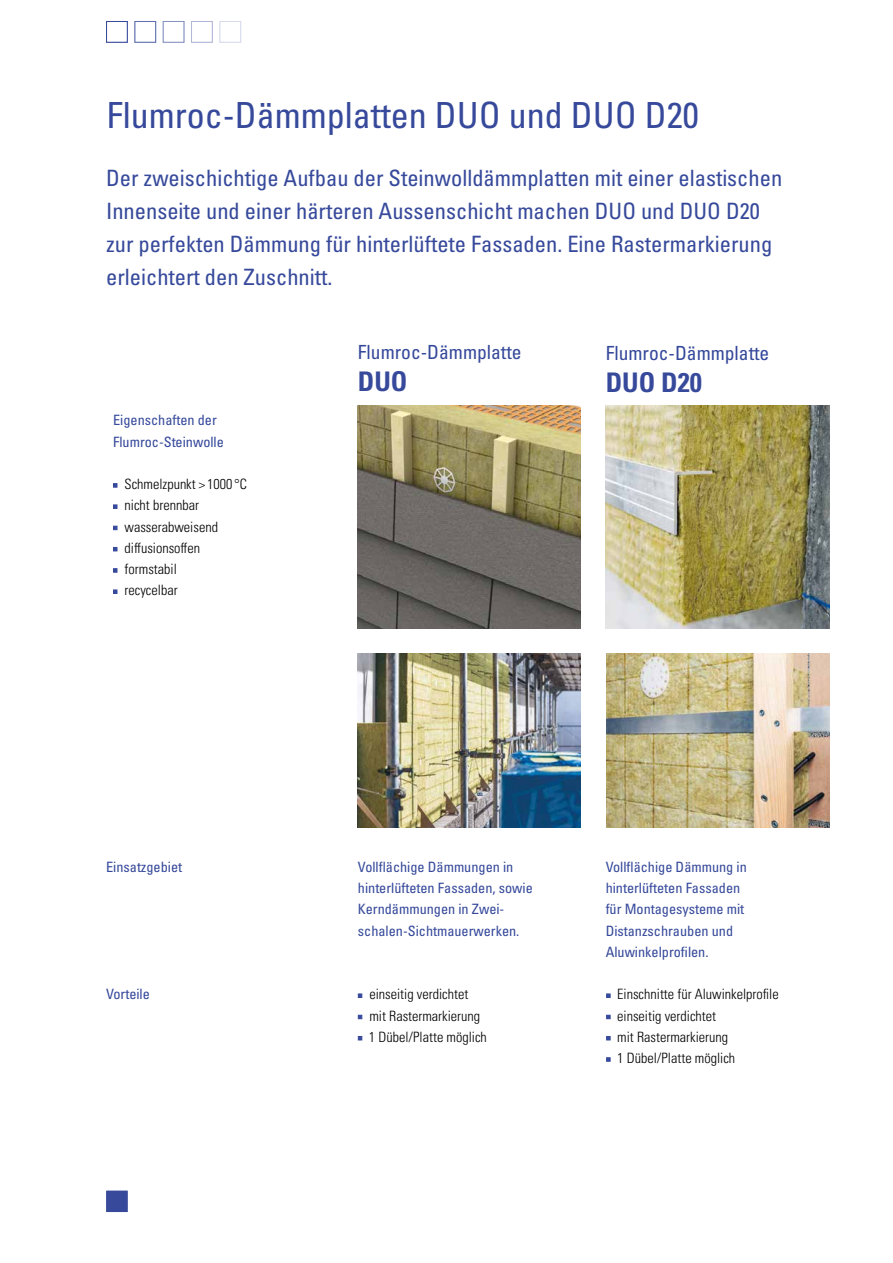
<style>
.page{position:relative;width:893px;height:1263px;background:#fff}
.page>*{position:absolute;margin:0;border:0;box-sizing:border-box;transform-origin:0 0}
.t1{font:condensed 36px "Univers LT Pro";color:#36499b}
.t2{font:700 condensed 27px "Univers LT Pro";color:#36499b}
.t3{font:condensed 22.5px/33px "Univers LT Pro";color:#36499b}
.t4{font:condensed 19.5px "Univers LT Pro";color:#36499b}
.t5{font:condensed 14.25px/21.3px "Univers LT Pro";color:#36499b}
.t6{font:300 condensed 14.25px/21.3px "Univers LT Pro";color:#000}
</style>
<div class="page">
<div style="left:220px;top:21px;width:21px;height:22px;border:1px solid #d7dbeb"></div>
<div style="left:191px;top:21px;width:22px;height:22px;border:1px solid #afb6d7"></div>
<div style="left:163px;top:21px;width:21px;height:22px;border:1px solid #8792c3"></div>
<div style="left:135px;top:21px;width:21px;height:22px;border:1px solid #5e6eaf"></div>
<div style="left:106px;top:21px;width:22px;height:22px;border:1px solid #36499b"></div>
<div style="left:106px;top:1191px;width:22px;height:21px;background:#36499b;border:2px solid #36499b"></div>
<img style="left:606px;top:405px;width:223px;height:224px">
<img style="left:357px;top:405px;width:224px;height:224px">
<img style="left:606px;top:654px;width:223px;height:173px">
<img style="left:358px;top:654px;width:223px;height:173px">
<svg style="left:358px;top:993px;width:4px;height:5px"></svg>
<svg style="left:358px;top:1015px;width:4px;height:4px"></svg>
<svg style="left:358px;top:1036px;width:4px;height:4px"></svg>
<svg style="left:113px;top:483px;width:4px;height:4px"></svg>
<svg style="left:113px;top:504px;width:4px;height:5px"></svg>
<svg style="left:113px;top:526px;width:4px;height:4px"></svg>
<svg style="left:113px;top:547px;width:4px;height:4px"></svg>
<svg style="left:113px;top:568px;width:4px;height:5px"></svg>
<svg style="left:113px;top:590px;width:4px;height:4px"></svg>
<svg style="left:606px;top:993px;width:4px;height:5px"></svg>
<svg style="left:606px;top:1015px;width:4px;height:4px"></svg>
<svg style="left:606px;top:1036px;width:4px;height:4px"></svg>
<svg style="left:606px;top:1057px;width:4px;height:4px"></svg>
<h1 class="t1" style="left:107px;top:92px;width:593px">Flumroc-Dämmplatten DUO und DUO D20</h1>
<p class="t3" style="left:106px;top:161px;width:678px">Der zweischichtige Aufbau der Steinwolldämmplatten mit einer elastischen Innenseite und einer härteren Aussenschicht machen DUO und DUO D20 zur perfekten Dämmung für hinterlüftete Fassaden. Eine Rastermarkierung erleichtert den Zuschnitt.</p>
<p class="t5" style="left:113px;top:409px;width:112px">Eigenschaften der<br>Flumroc-Steinwolle</p>
<p class="t6" style="left:125px;top:473px;width:124px">Schmelzpunkt &gt; 1000 °C nicht brennbar wasserabweisend diffusionsoffen formstabil<br>recycelbar</p>
<h3 class="t4" style="left:358px;top:340px;width:165px">Flumroc-Dämmplatte</h3>
<h2 class="t2" style="left:358px;top:365px;width:51px">DUO</h2>
<h3 class="t4" style="left:606px;top:340px;width:165px">Flumroc-Dämmplatte</h3>
<h2 class="t2" style="left:606px;top:366px;width:97px">DUO D20</h2>
<p class="t5" style="left:106px;top:856px;width:77px">Einsatzgebiet</p>
<p class="t5" style="left:358px;top:856px;width:176px">Vollflächige Dämmungen in hinterlüfteten Fassaden, sowie<br>Kerndämmungen in Zwei&shy;schalen-Sichtmauerwerken.</p>
<p class="t5" style="left:106px;top:983px;width:45px">Vorteile</p>
<p class="t6" style="left:369px;top:983px;width:119px">einseitig verdichtet mit Rastermarkierung<br>1 Dübel/Platte möglich</p>
<p class="t5" style="left:606px;top:856px;width:143px">Vollflächige Dämmung in hinterlüfteten Fassaden für Montagesysteme mit<br>Distanzschrauben und<br>Aluwinkelprofilen.</p>
<p class="t6" style="left:617px;top:983px;width:163px">Einschnitte für Aluwinkelprofile einseitig verdichtet<br>mit Rastermarkierung<br>1 Dübel/Platte möglich</p>
</div>
